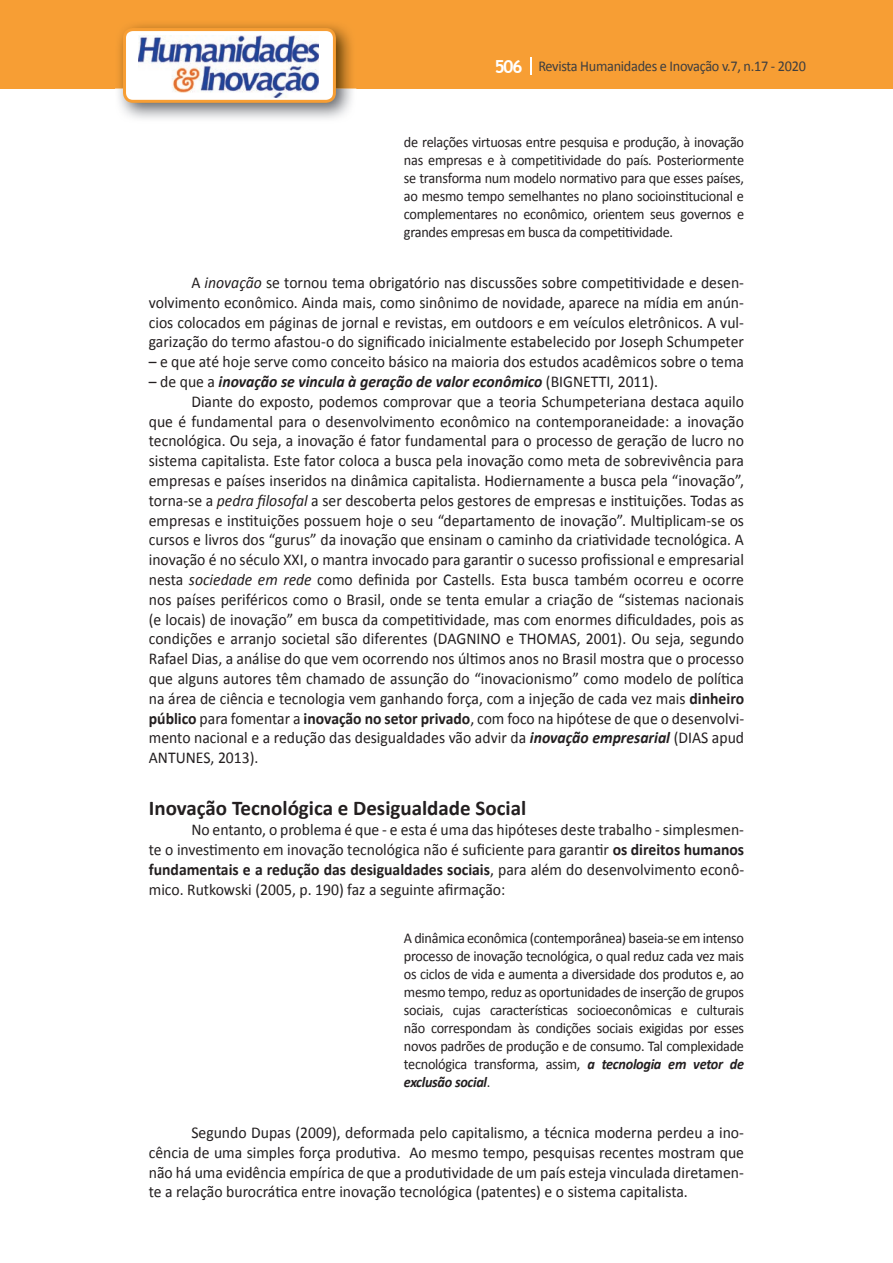
<style>
.page{position:relative;width:893px;height:1263px;background:#fff}
.page>*{position:absolute;margin:0;border:0;box-sizing:border-box;transform-origin:0 0}
.t1{font:700 21px "Calibri";color:#231f20}
.t2{font:16.5px/19.8px "Calibri";color:#231f20;text-align:justify;scale:.95 1}
.t3{font:italic 700 16.5px "Calibri";color:#231f20;scale:.95 1}
.t4{font:15px/18px "Calibri";letter-spacing:-.02em;color:#231f20;text-align:justify;scale:.95 1}
.t5{font:15px "Calibri";letter-spacing:-.02em;color:#3e3e3f;scale:.95 1}
.s1{font-family:"Trebuchet MS";font-weight:700;font-size:18px;color:#fff}
.s2{font-style:italic}
.s3{font-weight:400;font-style:normal}
.s4{font-weight:700}
.s5{font-weight:700;font-style:italic}
</style>
<div class="page">
<div style="left:0;top:0;width:893px;height:88px;background:#f79e34"></div>
<svg style="left:530px;top:57px;width:2px;height:18px"></svg>
<img style="left:115px;top:24px;width:241px;height:95px">
<svg style="left:123px;top:28px;width:213px;height:75px"></svg>
<p class="t5" style="left:495px;top:57px;width:329px"><span class="s1">506</span> Revista Humanidades e Inovação v.7, n.17 - 2020</p>
<p class="t4" style="left:404px;top:133px;width:360px">de relações virtuosas entre pesquisa e produção, à inovação nas empresas e à competitividade do país. Posteriormente se transforma num modelo normativo para que esses países, ao mesmo tempo semelhantes no plano socioinstitucional e complementares no econômico, orientem seus governos e grandes empresas em busca da competitividade.</p>
<p class="t2" style="left:149px;top:273px;width:628px;text-indent:43px">A <span class="s2">inovação</span> se tornou tema obrigatório nas discussões sobre competitividade e desen&shy;volvimento econômico. Ainda mais, como sinônimo de novidade, aparece na mídia em anún&shy;cios colocados em páginas de jornal e revistas, em outdoors e em veículos eletrônicos. A vul&shy;garização do termo afastou-o do significado inicialmente estabelecido por Joseph Schumpeter</p>
<p class="t2" style="left:149px;top:352px;width:628px">– e que até hoje serve como conceito básico na maioria dos estudos acadêmicos sobre o tema</p>
<p class="t3" style="left:149px;top:371px;width:538px"><span class="s3">– de que a</span> inovação se vincula à geração de valor econômico <span class="s3">(BIGNETTI, 2011).</span></p>
<p class="t2" style="left:191px;top:391px;width:583px">Diante do exposto, podemos comprovar que a teoria Schumpeteriana destaca aquilo</p>
<p class="t2" style="left:149px;top:411px;width:628px">que é fundamental para o desenvolvimento econômico na contemporaneidade: a inovação</p>
<p class="t2" style="left:149px;top:431px;width:628px">tecnológica. Ou seja, a inovação é fator fundamental para o processo de geração de lucro no</p>
<p class="t2" style="left:149px;top:451px;width:628px">sistema capitalista. Este fator coloca a busca pela inovação como meta de sobrevivência para</p>
<p class="t2" style="left:149px;top:471px;width:628px">empresas e países inseridos na dinâmica capitalista. Hodiernamente a busca pela “inovação”,</p>
<p class="t2" style="left:149px;top:490px;width:628px">torna-se a <span class="s2">pedra filosofal</span> a ser descoberta pelos gestores de empresas e instituições. Todas as</p>
<p class="t2" style="left:149px;top:510px;width:628px">empresas e instituições possuem hoje o seu “departamento de inovação”. Multiplicam-se os</p>
<p class="t2" style="left:149px;top:530px;width:628px">cursos e livros dos “gurus” da inovação que ensinam o caminho da criatividade tecnológica. A</p>
<p class="t2" style="left:149px;top:550px;width:628px">inovação é no século XXI, o mantra invocado para garantir o sucesso profissional e empresarial</p>
<p class="t2" style="left:149px;top:570px;width:628px">nesta <span class="s2">sociedade em rede</span> como definida por Castells. Esta busca também ocorreu e ocorre</p>
<p class="t2" style="left:149px;top:589px;width:628px">nos países periféricos como o Brasil, onde se tenta emular a criação de “sistemas nacionais</p>
<p class="t2" style="left:149px;top:609px;width:628px">(e locais) de inovação” em busca da competitividade, mas com enormes dificuldades, pois as</p>
<p class="t2" style="left:149px;top:629px;width:628px">condições e arranjo societal são diferentes (DAGNINO e THOMAS, 2001). Ou seja, segundo</p>
<p class="t2" style="left:149px;top:649px;width:628px">Rafael Dias, a análise do que vem ocorrendo nos últimos anos no Brasil mostra que o processo</p>
<p class="t2" style="left:149px;top:669px;width:628px">que alguns autores têm chamado de assunção do “inovacionismo” como modelo de política</p>
<p class="t2" style="left:149px;top:688px;width:628px">na área de ciência e tecnologia vem ganhando força, com a injeção de cada vez mais <span class="s4">dinheiro</span></p>
<p class="t2" style="left:149px;top:708px;width:628px"><span class="s4">público</span> para fomentar a <span class="s4">inovação no setor privado</span>, com foco na hipótese de que o desenvolvi-</p>
<p class="t2" style="left:149px;top:728px;width:628px">mento nacional e a redução das desigualdades vão advir da <span class="s5">inovação empresarial</span> (DIAS apud</p>
<p class="t2" style="left:149px;top:748px;width:117px">ANTUNES, 2013).</p>
<p class="t1" style="left:149px;top:795px;width:379px">Inovação Tecnológica e Desigualdade Social</p>
<p class="t2" style="left:149px;top:820px;width:628px;text-indent:43px">No entanto, o problema é que - e esta é uma das hipóteses deste trabalho - simplesmen&shy;te o investimento em inovação tecnológica não é suficiente para garantir <span class="s4">os direitos humanos fundamentais e a redução das desigualdades sociais</span>, para além do desenvolvimento econô&shy;mico. Rutkowski (2005, p. 190) faz a seguinte afirmação:</p>
<p class="t4" style="left:404px;top:929px;width:360px">A dinâmica econômica (contemporânea) baseia-se em intenso processo de inovação tecnológica, o qual reduz cada vez mais os ciclos de vida e aumenta a diversidade dos produtos e, ao mesmo tempo, reduz as oportunidades de inserção de grupos sociais, cujas características socioeconômicas e culturais não correspondam às condições sociais exigidas por esses novos padrões de produção e de consumo. Tal complexidade tecnológica transforma, assim, <span class="s5">a tecnologia em vetor de exclusão social</span>.</p>
<p class="t2" style="left:149px;top:1122px;width:628px;text-indent:43px">Segundo Dupas (2009), deformada pelo capitalismo, a técnica moderna perdeu a ino&shy;cência de uma simples força produtiva. Ao mesmo tempo, pesquisas recentes mostram que não há uma evidência empírica de que a produtividade de um país esteja vinculada diretamen&shy;te a relação burocrática entre inovação tecnológica (patentes) e o sistema capitalista.</p>
</div>
